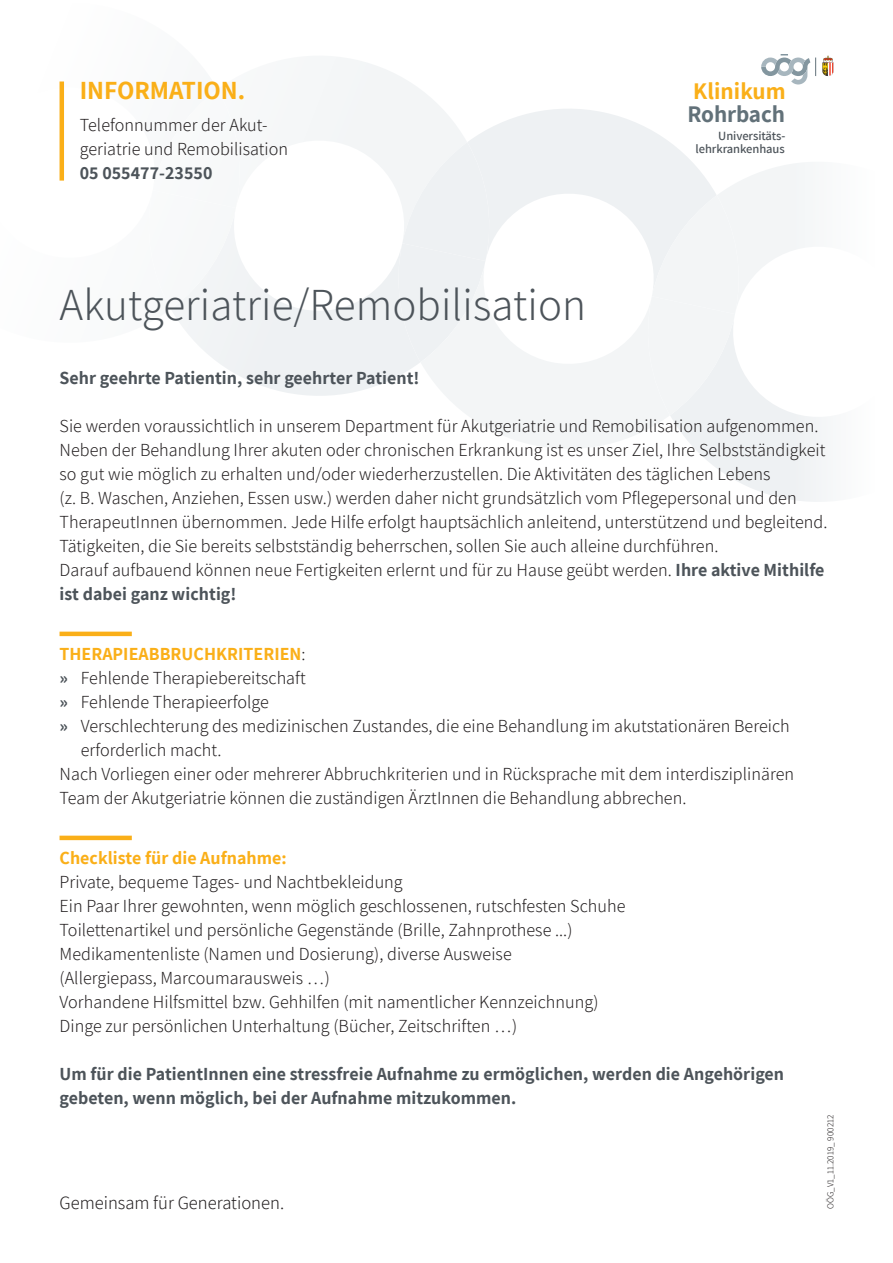
<style>
.page{position:relative;width:893px;height:1263px;background:#fff}
.page>*{position:absolute;margin:0;border:0;box-sizing:border-box;transform-origin:0 0}
.t1{font:300 44.85px "Assistant";letter-spacing:.005em;color:#4d545a}
.t2{font:700 25.5px "Assistant";color:#faaf18}
.t3{font:700 23.25px "Assistant";letter-spacing:.005em;color:#faaf18}
.t4{font:700 23.25px "Assistant";letter-spacing:-.005em;color:#627179}
.t5{font:300 18.45px "Assistant";color:#231f20}
.t6{font:300 18px/24px "Assistant";letter-spacing:.005em;color:#231f20}
.t7{font:700 18px/24px "Assistant";letter-spacing:.005em;color:#4d545a}
.t8{font:700 18px "Assistant";letter-spacing:.005em;color:#faaf18}
.t9{font:600 12.6px/13.6px "Assistant";letter-spacing:-.005em;color:#4d545a;text-align:right}
.t10{font:300 9px "Assistant";letter-spacing:.005em;color:#231f20}
.s1{font-weight:700;color:#4d545a}
.s2{font-weight:300;color:#231f20}
</style>
<div class="page">
<svg style="left:303px;top:57px;width:163px;height:125px;fill:#f4f6f7"></svg>
<svg style="left:204px;top:269px;width:216px;height:127px;fill:#eef1f3"></svg>
<svg style="left:59px;top:81px;width:186px;height:269px"></svg>
<div style="left:393px;top:142px;width:74px;height:220px;background:#eef1f3"></div>
<svg style="left:467px;top:109px;width:218px;height:154px;fill:#eef1f3"></svg>
<svg style="left:420px;top:263px;width:223px;height:186px;fill:#f3f5f6"></svg>
<svg style="left:643px;top:155px;width:183px;height:347px"></svg>
<svg style="left:822px;top:56px;width:11px;height:20px"></svg>
<svg style="left:761px;top:54px;width:55px;height:30px"></svg>
<hr style="left:60px;top:81px;width:4px;height:100px;background:#faaf18">
<hr style="left:60px;top:632px;width:72px;height:4px;background:#faaf18">
<hr style="left:60px;top:836px;width:72px;height:4px;background:#faaf18">
<h2 class="t2" style="left:80px;top:73px;width:167px">INFORMATION.</h2>
<p class="t6" style="left:80px;top:112px;width:210px">Telefonnummer der Akut&shy;geriatrie und Remobilisation</p>
<p class="t7" style="left:80px;top:160px;width:134px">05 055477-23550</p>
<h1 class="t1" style="left:60px;top:274px;width:528px">Akutgeriatrie/Remobilisation</h1>
<p class="t3" style="left:693px;top:75px;width:94px">Klinikum</p>
<p class="t4" style="left:687px;top:98px;width:99px">Rohrbach</p>
<p class="t9" style="left:696px;top:128px;width:91px">Universitäts&shy;lehrkrankenhaus</p>
<p class="t7" style="left:60px;top:365px;width:361px">Sehr geehrte Patientin, sehr geehrter Patient!</p>
<p class="t6" style="left:60px;top:413px;width:769px">Sie werden voraussichtlich in unserem Department für Akutgeriatrie und Remobilisation aufgenommen.<br>Neben der Behandlung Ihrer akuten oder chronischen Erkrankung ist es unser Ziel, Ihre Selbstständigkeit so gut wie möglich zu erhalten und/oder wiederherzustellen. Die Aktivitäten des täglichen Lebens<br>(z. B. Waschen, Anziehen, Essen usw.) werden daher nicht grundsätzlich vom Pflegepersonal und den TherapeutInnen übernommen. Jede Hilfe erfolgt hauptsächlich anleitend, unterstützend und begleitend.<br>Tätigkeiten, die Sie bereits selbstständig beherrschen, sollen Sie auch alleine durchführen.<br>Darauf aufbauend können neue Fertigkeiten erlernt und für zu Hause geübt werden. <span class="s1">Ihre aktive Mithilfe ist dabei ganz wichtig!</span></p>
<p class="t8" style="left:60px;top:642px;width:248px">THERAPIEABBRUCHKRITERIEN<span class="s2">:</span></p>
<p class="t6" style="left:60px;top:665px;width:248px"><span class="s1">»</span> Fehlende Therapiebereitschaft</p>
<p class="t6" style="left:60px;top:689px;width:211px"><span class="s1">»</span> Fehlende Therapieerfolge</p>
<p class="t6" style="left:60px;top:713px;width:732px"><span class="s1">»</span> Verschlechterung des medizinischen Zustandes, die eine Behandlung im akutstationären Bereich</p>
<p class="t6" style="left:81px;top:737px;width:142px">erforderlich macht.</p>
<p class="t6" style="left:60px;top:761px;width:736px">Nach Vorliegen einer oder mehrerer Abbruchkriterien und in Rücksprache mit dem interdisziplinären</p>
<p class="t6" style="left:60px;top:785px;width:628px">Team der Akutgeriatrie können die zuständigen ÄrztInnen die Behandlung abbrechen.</p>
<p class="t8" style="left:60px;top:846px;width:229px">Checkliste für die Aufnahme:</p>
<p class="t6" style="left:60px;top:869px;width:567px">Private, bequeme Tages- und Nachtbekleidung<br>Ein Paar Ihrer gewohnten, wenn möglich geschlossenen, rutschfesten Schuhe Toilettenartikel und persönliche Gegenstände (Brille, Zahnprothese ...)<br>Medikamentenliste (Namen und Dosierung), diverse Ausweise<br>(Allergiepass, Marcoumarausweis …)<br>Vorhandene Hilfsmittel bzw. Gehhilfen (mit namentlicher Kennzeichnung)<br>Dinge zur persönlichen Unterhaltung (Bücher, Zeitschriften …)</p>
<p class="t7" style="left:60px;top:1061px;width:726px">Um für die PatientInnen eine stressfreie Aufnahme zu ermöglichen, werden die Angehörigen gebeten, wenn möglich, bei der Aufnahme mitzukommen.</p>
<p class="t5" style="left:60px;top:1190px;width:226px">Gemeinsam für Generationen.</p>
<p class="t10" style="left:824px;top:1209px;width:96px;rotate:-90deg">OÖG_V1_11.2019_ 900212</p>
</div>
